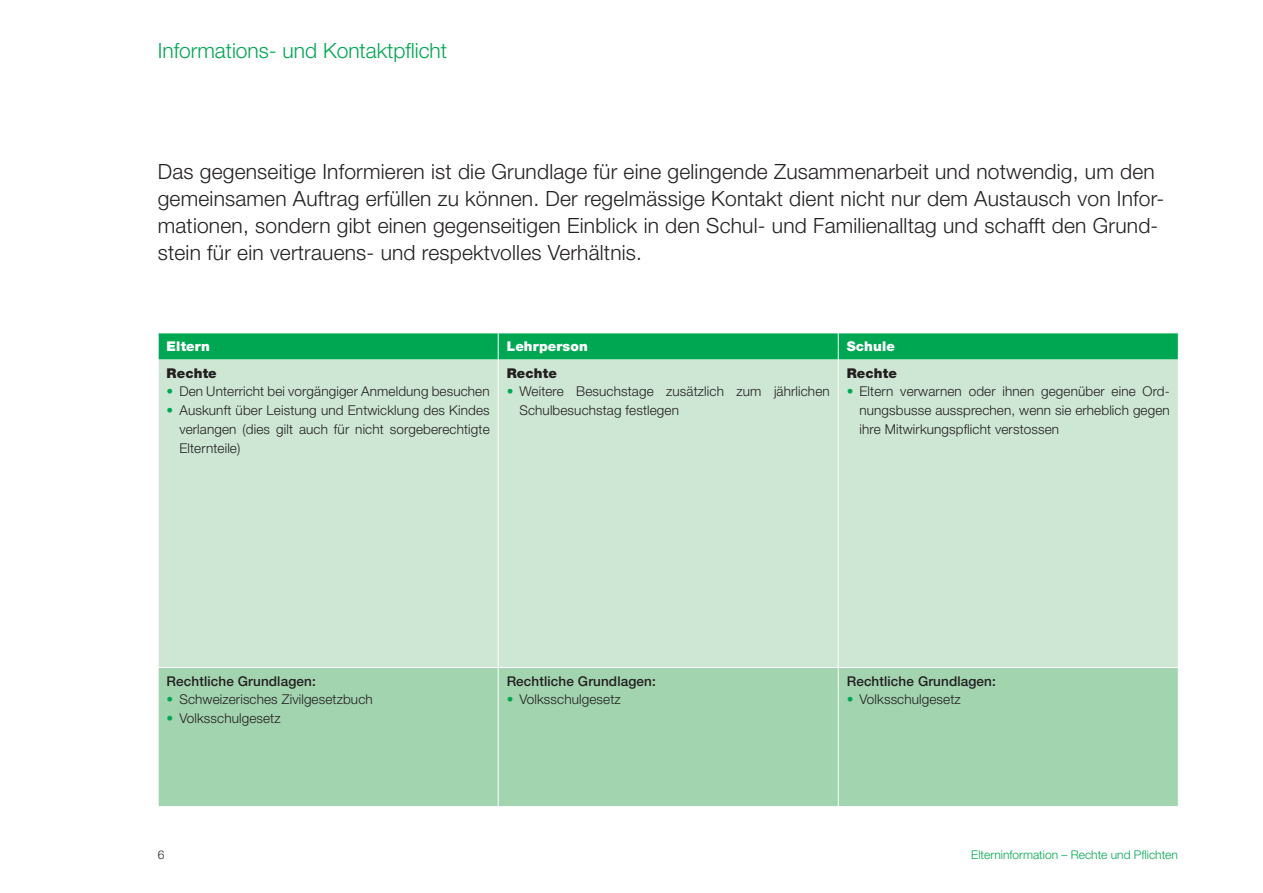
<style>
.page{position:relative;width:1263px;height:893px;background:#fff}
.page>*{position:absolute;margin:0;border:0;box-sizing:border-box;transform-origin:0 0}
.t1{font:300 21px/27px "Helvetica Neue LT Std";letter-spacing:.01em;color:#231f20}
.t2{font:300 21px "Helvetica Neue LT Std";color:#00a752}
.t3{font:300 13.5px/18.8px "Helvetica Neue LT Std";letter-spacing:.01em;color:#231f20;text-align:justify}
.t4{font:500 13.5px "Helvetica Neue LT Std";letter-spacing:.01em;color:#231f20}
.t5{font:900 13.5px "Helvetica Neue LT Std";letter-spacing:.01em;color:#fff}
.t6{font:900 13.5px "Helvetica Neue LT Std";letter-spacing:.01em;color:#231f20}
.t7{font:300 12px "Helvetica Neue LT Std";color:#00a752}
.t8{font:300 12px "Helvetica Neue LT Std";color:#231f20}
.s1{color:#00a752}
</style>
<div class="page">
<div style="left:159px;top:360px;width:1019px;height:307px;background:#cee7d4"></div>
<div style="left:159px;top:668px;width:1019px;height:138px;background:#a2d4b0"></div>
<hr style="left:498px;top:360px;width:1px;height:307px;background:#fff">
<hr style="left:838px;top:360px;width:1px;height:307px;background:#fff">
<hr style="left:498px;top:668px;width:1px;height:138px;background:#fff">
<hr style="left:838px;top:668px;width:1px;height:138px;background:#fff">
<svg style="left:158px;top:333px;width:1021px;height:27px;background:#0aaa58"></svg>
<h1 class="t2" style="left:158px;top:37px;width:291px">Informations- und Kontaktpflicht</h1>
<p class="t1" style="left:158px;top:158px;width:1008px">Das gegenseitige Informieren ist die Grundlage für eine gelingende Zusammenarbeit und notwendig, um den gemeinsamen Auftrag erfüllen zu können. Der regelmässige Kontakt dient nicht nur dem Austausch von Infor&shy;mationen, sondern gibt einen gegenseitigen Einblick in den Schul- und Familienalltag und schafft den Grund&shy;stein für ein vertrauens- und respektvolles Verhältnis.</p>
<p class="t5" style="left:167px;top:338px;width:45px">Eltern</p>
<p class="t5" style="left:507px;top:338px;width:83px">Lehrperson</p>
<p class="t5" style="left:847px;top:338px;width:50px">Schule</p>
<p class="t6" style="left:167px;top:365px;width:52px">Rechte</p>
<p class="t3" style="left:167px;top:382px;width:325px"><span class="s1">•</span> Den Unterricht bei vorgängiger Anmeldung besuchen</p>
<p class="t3" style="left:179px;top:401px;width:312px;text-indent:-13px"><span class="s1">•</span> Auskunft über Leistung und Entwicklung des Kindes verlangen (dies gilt auch für nicht sorgeberechtigte Elternteile)</p>
<p class="t6" style="left:507px;top:365px;width:52px">Rechte</p>
<p class="t3" style="left:519px;top:382px;width:312px;text-indent:-13px"><span class="s1">•</span> Weitere Besuchstage zusätzlich zum jährlichen<br>Schulbesuchstag festlegen</p>
<p class="t6" style="left:847px;top:365px;width:52px">Rechte</p>
<p class="t3" style="left:859px;top:382px;width:312px;text-indent:-13px"><span class="s1">•</span> Eltern verwarnen oder ihnen gegenüber eine Ord&shy;nungsbusse aussprechen, wenn sie erheblich gegen ihre Mitwirkungspflicht verstossen</p>
<p class="t4" style="left:167px;top:673px;width:151px">Rechtliche Grundlagen:</p>
<p class="t3" style="left:167px;top:690px;width:208px"><span class="s1">•</span> Schweizerisches Zivilgesetzbuch</p>
<p class="t3" style="left:167px;top:709px;width:116px"><span class="s1">•</span> Volksschulgesetz</p>
<p class="t4" style="left:507px;top:673px;width:151px">Rechtliche Grundlagen:</p>
<p class="t3" style="left:507px;top:690px;width:116px"><span class="s1">•</span> Volksschulgesetz</p>
<p class="t4" style="left:847px;top:673px;width:151px">Rechtliche Grundlagen:</p>
<p class="t3" style="left:847px;top:690px;width:116px"><span class="s1">•</span> Volksschulgesetz</p>
<p class="t8" style="left:158px;top:847px;width:8px">6</p>
<p class="t7" style="left:971px;top:847px;width:208px">Elterninformation – Rechte und Pflichten</p>
</div>
